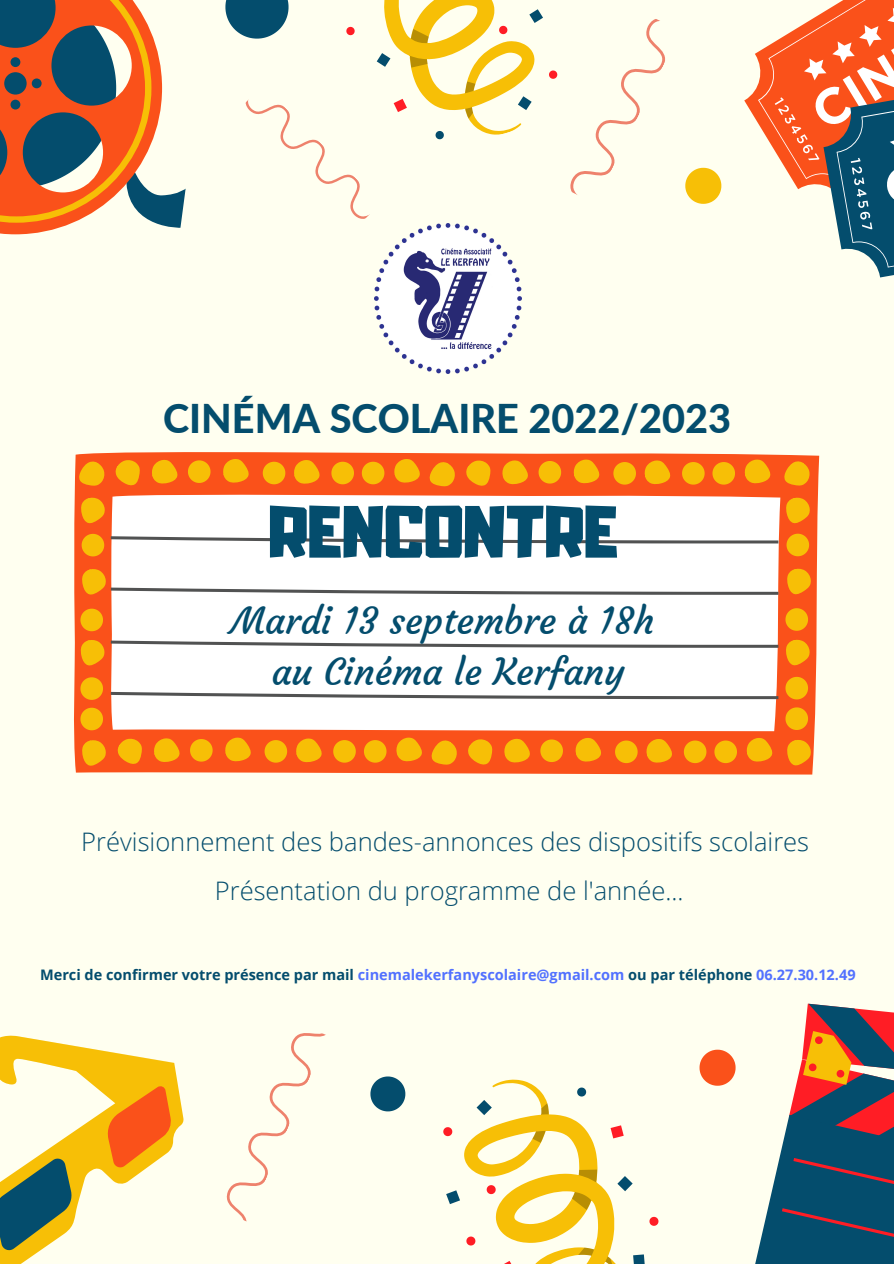
<style>
.page{position:relative;width:894px;height:1264px;background:#fff}
.page>*{position:absolute;margin:0;border:0;box-sizing:border-box;transform-origin:0 0}
.t1{font:65.1px "Adumu";color:#044d6d}
.t2{font:800 39.6px "Lato";color:#044d6d}
.t3{font:37.05px/50.2px "Courgette";color:#044d6d;text-align:center}
.t4{font:300 25.5px/48.4px "Open Sans";color:#044d6d;text-align:center}
.t5{font:700 14.55px "Open Sans";color:#044d6d}
.s1{color:#5271ff}
</style>
<div class="page">
<div style="left:0;top:0;width:893px;height:1263px;background:#fffff0"></div>
<svg style="left:74px;top:452px;width:745px;height:322px;background:#fa5a25"></svg>
<div style="left:110px;top:492px;width:670px;height:239px;background:#fff"></div>
<svg style="left:78px;top:461px;width:27px;height:25px"></svg>
<svg style="left:81px;top:497px;width:24px;height:27px"></svg>
<svg style="left:80px;top:639px;width:24px;height:27px"></svg>
<svg style="left:82px;top:739px;width:24px;height:27px"></svg>
<svg style="left:80px;top:677px;width:23px;height:23px"></svg>
<svg style="left:80px;top:608px;width:23px;height:23px"></svg>
<svg style="left:82px;top:534px;width:22px;height:22px"></svg>
<svg style="left:80px;top:707px;width:23px;height:23px"></svg>
<svg style="left:783px;top:460px;width:26px;height:26px"></svg>
<svg style="left:785px;top:497px;width:24px;height:27px"></svg>
<svg style="left:786px;top:568px;width:24px;height:27px"></svg>
<svg style="left:785px;top:639px;width:24px;height:27px"></svg>
<svg style="left:786px;top:739px;width:24px;height:27px"></svg>
<svg style="left:785px;top:677px;width:22px;height:22px"></svg>
<svg style="left:785px;top:608px;width:22px;height:22px"></svg>
<svg style="left:786px;top:533px;width:22px;height:23px"></svg>
<svg style="left:785px;top:707px;width:22px;height:23px"></svg>
<svg style="left:115px;top:459px;width:25px;height:27px"></svg>
<svg style="left:151px;top:460px;width:27px;height:24px"></svg>
<svg style="left:222px;top:459px;width:27px;height:24px"></svg>
<svg style="left:293px;top:460px;width:27px;height:24px"></svg>
<svg style="left:393px;top:459px;width:27px;height:24px"></svg>
<svg style="left:331px;top:462px;width:23px;height:22px"></svg>
<svg style="left:263px;top:462px;width:22px;height:22px"></svg>
<svg style="left:188px;top:460px;width:22px;height:23px"></svg>
<svg style="left:362px;top:462px;width:22px;height:22px"></svg>
<svg style="left:428px;top:461px;width:27px;height:25px"></svg>
<svg style="left:465px;top:460px;width:25px;height:26px"></svg>
<svg style="left:501px;top:460px;width:27px;height:25px"></svg>
<svg style="left:573px;top:459px;width:26px;height:24px"></svg>
<svg style="left:644px;top:460px;width:26px;height:24px"></svg>
<svg style="left:744px;top:459px;width:26px;height:25px"></svg>
<svg style="left:681px;top:462px;width:23px;height:22px"></svg>
<svg style="left:613px;top:462px;width:22px;height:22px"></svg>
<svg style="left:538px;top:461px;width:23px;height:22px"></svg>
<svg style="left:712px;top:462px;width:22px;height:22px"></svg>
<svg style="left:117px;top:738px;width:25px;height:27px"></svg>
<svg style="left:153px;top:738px;width:27px;height:24px"></svg>
<svg style="left:224px;top:737px;width:27px;height:24px"></svg>
<svg style="left:295px;top:738px;width:27px;height:24px"></svg>
<svg style="left:396px;top:737px;width:26px;height:24px"></svg>
<svg style="left:333px;top:740px;width:23px;height:22px"></svg>
<svg style="left:264px;top:740px;width:23px;height:22px"></svg>
<svg style="left:190px;top:739px;width:22px;height:22px"></svg>
<svg style="left:364px;top:740px;width:22px;height:22px"></svg>
<svg style="left:430px;top:739px;width:27px;height:26px"></svg>
<svg style="left:467px;top:738px;width:25px;height:27px"></svg>
<svg style="left:503px;top:738px;width:27px;height:25px"></svg>
<svg style="left:575px;top:737px;width:26px;height:25px"></svg>
<svg style="left:645px;top:739px;width:27px;height:24px"></svg>
<svg style="left:746px;top:737px;width:26px;height:25px"></svg>
<svg style="left:683px;top:740px;width:23px;height:23px"></svg>
<svg style="left:615px;top:740px;width:22px;height:23px"></svg>
<svg style="left:540px;top:739px;width:22px;height:23px"></svg>
<svg style="left:714px;top:740px;width:22px;height:23px"></svg>
<svg style="left:111px;top:536px;width:667px;height:7px"></svg>
<svg style="left:81px;top:568px;width:697px;height:27px"></svg>
<svg style="left:111px;top:640px;width:667px;height:7px"></svg>
<svg style="left:111px;top:692px;width:667px;height:7px"></svg>
<svg style="left:744px;top:0;width:149px;height:277px"></svg>
<svg style="left:0;top:0;width:185px;height:234px"></svg>
<svg style="left:225px;top:0;width:333px;height:224px"></svg>
<svg style="left:570px;top:19px;width:151px;height:185px"></svg>
<svg style="left:443px;top:1079px;width:215px;height:184px"></svg>
<svg style="left:0;top:1098px;width:184px;height:165px"></svg>
<svg style="left:0;top:1035px;width:180px;height:218px"></svg>
<svg style="left:755px;top:1003px;width:138px;height:260px"></svg>
<svg style="left:370px;top:1076px;width:35px;height:35px"></svg>
<svg style="left:699px;top:1049px;width:36px;height:36px"></svg>
<svg style="left:226px;top:1033px;width:100px;height:188px"></svg>
<img style="left:374px;top:224px;width:147px;height:150px">
<h2 class="t2" style="left:163px;top:394px;width:569px">CINÉMA SCOLAIRE 2022/2023</h2>
<h1 class="t1" style="left:268px;top:505px;width:351px">RENCONTRE</h1>
<h3 class="t3" style="left:231px;top:596px;width:425px">Mardi 13 septembre à 18h au Cinéma le Kerfany</h3>
<h3 class="t4" style="left:81px;top:817px;width:729px">Prévisionnement des bandes-annonces des dispositifs scolaires<br>Présentation du programme de l'année...</h3>
<p class="t5" style="left:40px;top:964px;width:816px">Merci de confirmer votre présence par mail <span class="s1">cinemalekerfanyscolaire@gmail.com</span> ou par téléphone <span class="s1">06.27.30.12.49</span></p>
</div>
